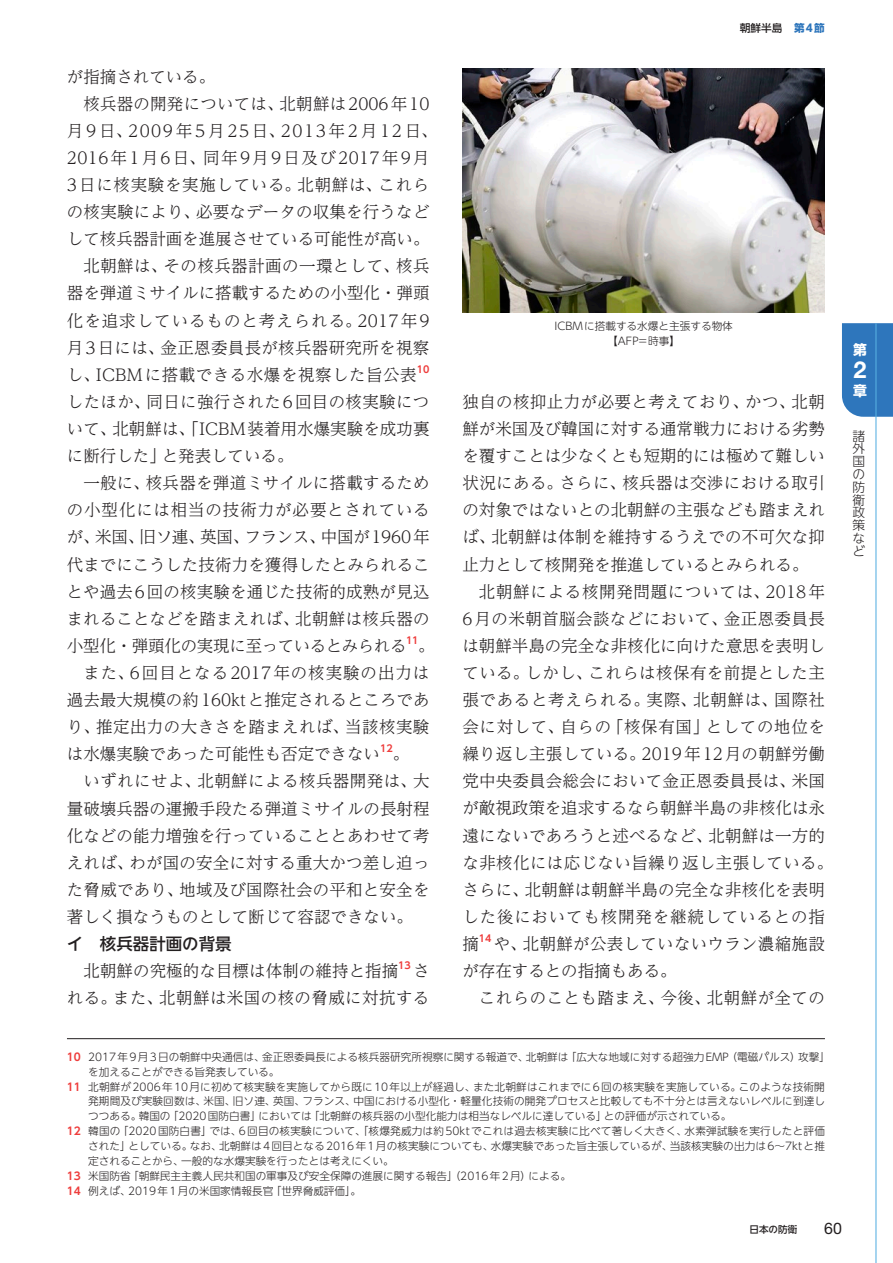
<style>
.page{position:relative;width:893px;height:1263px;background:#fff}
.page>*{position:absolute;margin:0;border:0;box-sizing:border-box;transform-origin:0 0}
.t1{font:700 23.4px "Helvetica Neue LT Std";color:#fff}
.t2{font:300 16.5px/27.2px "UD Reimin Pr 6 N";letter-spacing:.015em;color:#231f20;text-align:justify}
.t3{font:300 16.5px "UD Reimin Pr 6 N";letter-spacing:.04em;color:#231f20}
.t4{font:300 16.5px "UD Reimin Pr 6 N";letter-spacing:.06em;color:#231f20}
.t5{font:300 16.5px "UD Reimin Pr 6 N";letter-spacing:.175em;color:#231f20}
.t6{font:300 16.5px "UD Reimin Pr 6 N";letter-spacing:.135em;color:#231f20}
.t7{font:300 16.5px "UD Reimin Pr 6 N";letter-spacing:.035em;color:#231f20}
.t8{font:300 16.5px "UD Reimin Pr 6 N";letter-spacing:.045em;color:#231f20}
.t9{font:300 16.5px "UD Reimin Pr 6 N";letter-spacing:.05em;color:#231f20}
.t10{font:500 16.5px "UD Shin Go NT Pr 6 N";color:#231f20}
.t11{font:15.9px "Helvetica Neue LT Std";color:#231f20}
.t12{font:700 13.8px "UD Shin Go NT Pr 6 N";color:#fff}
.t13{font:300 12.75px/12.8px "UD Shin Go NT Pr 6 N";color:#231f20;text-align:justify}
.t14{font:300 10.65px/14.9px "UD Shin Go NT Pr 6 N";letter-spacing:.005em;color:#231f20;text-align:center}
.t15{font:500 10.65px "UD Shin Go NT Pr 6 N";color:#231f20}
.t16{font:700 9.6px "UD Shin Go NT Pr 6 N De";color:#ee3d3c}
.t17{font:500 9.6px "UD Shin Go NT Pr 6 N";color:#231f20}
.s1{font-weight:700;color:#2e76bc}
.s2{font-family:"UD Shin Go NT Pr 6 N De";font-weight:700;color:#ee3d3c}
</style>
<div class="page">
<hr style="left:67px;top:1038px;width:758px;height:1px;background:#231f20">
<img style="left:462px;top:68px;width:363px;height:244px">
<div style="left:842px;top:323px;width:51px;height:94px;background:#2e76bc"></div>
<hr style="left:875px;top:323px;width:1px;height:940px;background:#57b0e2">
<p class="t2" style="left:67px;top:62px;width:150px">が指摘されている。</p>
<p class="t2" style="left:83px;top:89px;width:348px">核兵器の開発については、北朝鮮は2006年10</p>
<p class="t5" style="left:67px;top:117px;width:372px">月9日、2009年5月25日、2013年2月12日、</p>
<p class="t6" style="left:67px;top:144px;width:364px">2016年1月6日、同年9月9日及び2017年9月</p>
<p class="t3" style="left:67px;top:171px;width:364px">3日に核実験を実施している。北朝鮮は、これら</p>
<p class="t2" style="left:67px;top:198px;width:364px">の核実験により、必要なデータの収集を行うなど</p>
<p class="t2" style="left:67px;top:225px;width:364px">して核兵器計画を進展させている可能性が高い。</p>
<p class="t2" style="left:83px;top:252px;width:348px">北朝鮮は、その核兵器計画の一環として、核兵</p>
<p class="t2" style="left:67px;top:279px;width:364px">器を弾道ミサイルに搭載するための小型化・弾頭</p>
<p class="t4" style="left:67px;top:307px;width:364px">化を追求しているものと考えられる。2017年9</p>
<p class="t2" style="left:67px;top:333px;width:364px">月3日には、金正恩委員長が核兵器研究所を視察</p>
<p class="t7" style="left:67px;top:361px;width:351px">し、ICBMに搭載できる水爆を視察した旨公表</p>
<p class="t16" style="left:417px;top:361px;width:14px">10</p>
<p class="t2" style="left:67px;top:387px;width:364px">したほか、同日に強行された6回目の核実験について、北朝鮮は、「ICBM装着用水爆実験を成功裏に断行した」と発表している。</p>
<p class="t2" style="left:67px;top:469px;width:365px;text-indent:17px">一般に、核兵器を弾道ミサイルに搭載するための小型化には相当の技術力が必要とされているが、米国、旧ソ連、英国、フランス、中国が1960年代までにこうした技術力を獲得したとみられることや過去6回の核実験を通じた技術的成熟が見込まれることなどを踏まえれば、北朝鮮は核兵器の小型化・弾頭化の実現に至っているとみられる</p>
<p class="t16" style="left:406px;top:632px;width:14px">11</p>
<p class="t2" style="left:418px;top:631px;width:18px">。</p>
<p class="t4" style="left:83px;top:659px;width:347px">また、6回目となる2017年の核実験の出力は</p>
<p class="t2" style="left:67px;top:686px;width:364px">過去最大規模の約160ktと推定されるところであ</p>
<p class="t2" style="left:67px;top:713px;width:364px">り、推定出力の大きさを踏まえれば、当該核実験</p>
<p class="t2" style="left:67px;top:740px;width:315px">は水爆実験であった可能性も否定できない</p>
<p class="t16" style="left:380px;top:741px;width:14px">12</p>
<p class="t2" style="left:393px;top:740px;width:18px">。</p>
<p class="t2" style="left:83px;top:767px;width:348px">いずれにせよ、北朝鮮による核兵器開発は、大</p>
<p class="t2" style="left:67px;top:794px;width:364px">量破壊兵器の運搬手段たる弾道ミサイルの長射程</p>
<p class="t2" style="left:67px;top:821px;width:364px">化などの能力増強を行っていることとあわせて考</p>
<p class="t2" style="left:67px;top:848px;width:364px">えれば、わが国の安全に対する重大かつ差し迫っ</p>
<p class="t2" style="left:67px;top:875px;width:364px">た脅威であり、地域及び国際社会の平和と安全を</p>
<p class="t2" style="left:67px;top:902px;width:348px">著しく損なうものとして断じて容認できない。</p>
<p class="t10" style="left:67px;top:930px;width:166px">イ　核兵器計画の背景</p>
<p class="t2" style="left:83px;top:957px;width:316px">北朝鮮の究極的な目標は体制の維持と指摘</p>
<p class="t16" style="left:398px;top:957px;width:14px">13</p>
<p class="t2" style="left:67px;top:957px;width:364px;text-align:right">さ<br>れる。また、北朝鮮は米国の核の脅威に対抗する</p>
<p class="t15" style="left:740px;top:19px;width:87px">朝鮮半島 <span class="s1">第4節</span></p>
<p class="t14" style="left:554px;top:318px;width:180px">ICBMに搭載する水爆と主張する物体【AFP=時事】</p>
<p class="t2" style="left:462px;top:387px;width:364px">独自の核抑止力が必要と考えており、かつ、北朝</p>
<p class="t2" style="left:462px;top:415px;width:364px">鮮が米国及び韓国に対する通常戦力における劣勢</p>
<p class="t2" style="left:462px;top:442px;width:364px">を覆すことは少なくとも短期的には極めて難しい</p>
<p class="t2" style="left:462px;top:469px;width:364px">状況にある。さらに、核兵器は交渉における取引</p>
<p class="t2" style="left:462px;top:496px;width:364px">の対象ではないとの北朝鮮の主張なども踏まえれ</p>
<p class="t2" style="left:462px;top:523px;width:364px">ば、北朝鮮は体制を維持するうえでの不可欠な抑</p>
<p class="t2" style="left:462px;top:550px;width:348px">止力として核開発を推進しているとみられる。</p>
<p class="t8" style="left:479px;top:578px;width:347px">北朝鮮による核開発問題については、2018年</p>
<p class="t2" style="left:462px;top:604px;width:364px">6月の米朝首脳会談などにおいて、金正恩委員長</p>
<p class="t2" style="left:462px;top:631px;width:364px">は朝鮮半島の完全な非核化に向けた意思を表明し</p>
<p class="t2" style="left:462px;top:658px;width:364px">ている。しかし、これらは核保有を前提とした主</p>
<p class="t3" style="left:462px;top:686px;width:364px">張であると考えられる。実際、北朝鮮は、国際社</p>
<p class="t3" style="left:462px;top:713px;width:364px">会に対して、自らの「核保有国」としての地位を</p>
<p class="t2" style="left:462px;top:740px;width:364px">繰り返し主張している。2019年12月の朝鮮労働</p>
<p class="t2" style="left:462px;top:767px;width:364px">党中央委員会総会において金正恩委員長は、米国</p>
<p class="t2" style="left:462px;top:794px;width:364px">が敵視政策を追求するなら朝鮮半島の非核化は永</p>
<p class="t2" style="left:462px;top:821px;width:364px">遠にないであろうと述べるなど、北朝鮮は一方的</p>
<p class="t2" style="left:462px;top:848px;width:372px">な非核化には応じない旨繰り返し主張している。</p>
<p class="t2" style="left:462px;top:875px;width:364px">さらに、北朝鮮は朝鮮半島の完全な非核化を表明</p>
<p class="t9" style="left:462px;top:903px;width:364px">した後においても核開発を継続しているとの指</p>
<p class="t2" style="left:462px;top:929px;width:18px">摘</p>
<p class="t16" style="left:479px;top:930px;width:14px">14</p>
<p class="t2" style="left:462px;top:930px;width:364px;text-indent:31px">や、北朝鮮が公表していないウラン濃縮施設が存在するとの指摘もある。</p>
<p class="t2" style="left:479px;top:984px;width:348px">これらのことも踏まえ、今後、北朝鮮が全ての</p>
<p class="t12" style="left:853px;top:338px;width:15px">第</p>
<h1 class="t1" style="left:853px;top:355px;width:14px">2</h1>
<p class="t12" style="left:853px;top:379px;width:15px">章</p>
<p class="t13" style="left:853px;top:429px;width:14px">諸外国の防衛政策など</p>
<p class="t14" style="left:67px;top:1049px;width:765px"><span class="s2">10</span> 2017年9月3日の朝鮮中央通信は、金正恩委員長による核兵器研究所視察に関する報道で、北朝鮮は「広大な地域に対する超強力EMP（電磁パルス）攻撃」</p>
<p class="t14" style="left:88px;top:1064px;width:193px">を加えることができる旨発表している。</p>
<p class="t14" style="left:67px;top:1079px;width:759px"><span class="s2">11</span> 北朝鮮が2006年10月に初めて核実験を実施してから既に10年以上が経過し、また北朝鮮はこれまでに6回の核実験を実施している。このような技術開</p>
<p class="t14" style="left:88px;top:1093px;width:738px">発期間及び実験回数は、米国、旧ソ連、英国、フランス、中国における小型化・軽量化技術の開発プロセスと比較しても不十分とは言えないレベルに到達し</p>
<p class="t14" style="left:88px;top:1108px;width:645px">つつある。韓国の「2020国防白書」においては「北朝鮮の核兵器の小型化能力は相当なレベルに達している」との評価が示されている。</p>
<p class="t14" style="left:67px;top:1123px;width:759px"><span class="s2">12</span> 韓国の「2020国防白書」では、6回目の核実験について、「核爆発威力は約50ktでこれは過去核実験に比べて著しく大きく、水素弾試験を実行したと評価</p>
<p class="t14" style="left:88px;top:1138px;width:738px">された」としている。なお、北朝鮮は4回目となる2016年1月の核実験についても、水爆実験であった旨主張しているが、当該核実験の出力は6～7ktと推</p>
<p class="t14" style="left:88px;top:1153px;width:307px">定されることから、一般的な水爆実験を行ったとは考えにくい。</p>
<p class="t14" style="left:67px;top:1168px;width:506px"><span class="s2">13</span> 米国防省「朝鮮民主主義人民共和国の軍事及び安全保障の進展に関する報告」（2016年2月）による。</p>
<p class="t14" style="left:67px;top:1183px;width:296px"><span class="s2">14</span> 例えば、2019年1月の米国家情報長官「世界脅威評価」。</p>
<p class="t17" style="left:749px;top:1221px;width:49px">日本の防衛</p>
<p class="t11" style="left:824px;top:1219px;width:19px">60</p>
</div>
